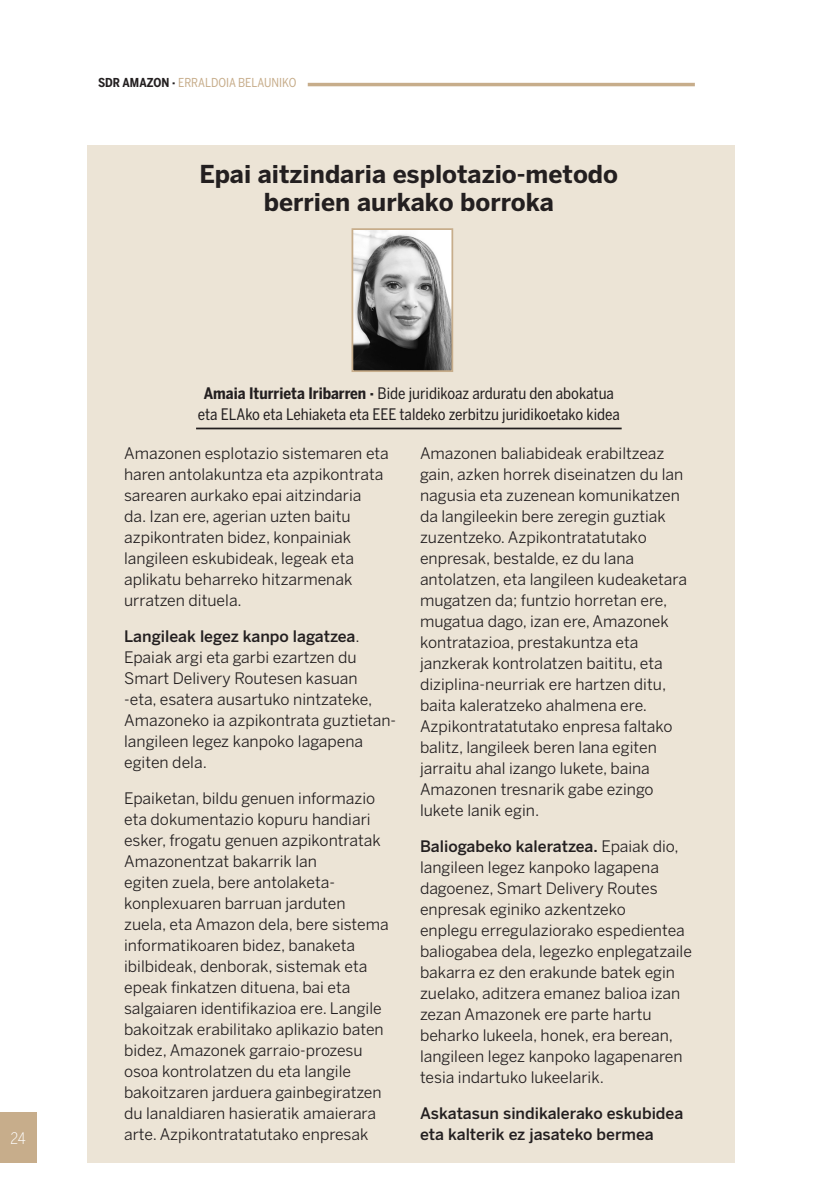
<style>
.page{position:relative;width:819px;height:1191px;background:#fff}
.page>*{position:absolute;margin:0;border:0;box-sizing:border-box;transform-origin:0 0}
.t1{font:700 24.5px/28px "Benton Sans";color:#231f20;text-align:center}
.t2{font:15.75px/21px "Benton Sans";color:#231f20}
.t3{font:15.75px/21px "Benton Sans Cond";color:#231f20;text-align:center}
.t4{font:500 15.75px/21px "Benton Sans";color:#231f20}
.t5{font:300 15.75px "Benton Sans Cond";color:#fff}
.t6{font:12.25px "Benton Sans Cond";color:#c7ad8b}
.t7{font:700 12.25px "Benton Sans Cond";color:#231f20}
.s1{font-weight:700;color:#231f20}
.s2{font-weight:700}
.s3{font-weight:500}
</style>
<div class="page">
<hr style="left:308px;top:83px;width:387px;height:3px;background:#c7ad8b">
<div style="left:0;top:1112px;width:36px;height:51px;background:#c7ad8b"></div>
<div style="left:87px;top:145px;width:647px;height:1017px;background:#ece4d6"></div>
<hr style="left:196px;top:427px;width:425px;height:2px;background:#231f20">
<img style="left:354px;top:231px;width:96px;height:138px">
<div style="left:351px;top:228px;width:102px;height:144px;border:2px solid #c7ad8b"></div>
<p class="t5" style="left:11px;top:1129px;width:17px">24</p>
<p class="t7" style="left:98px;top:75px;width:9px">sdr</p>
<p class="t6" style="left:123px;top:75px;width:174px"><span class="s1">AMAZON ·</span> ERRALDOIA BELAUNIKO</p>
<h1 class="t1" style="left:199px;top:160px;width:420px">Epai aitzindaria esplotazio-metodo berrien aurkako borroka</h1>
<p class="t3" style="left:198px;top:383px;width:423px"><span class="s2">Amaia Iturrieta Iribarren ·</span> Bide juridikoaz arduratu den abokatua eta ELAko eta Lehiaketa eta EEE taldeko zerbitzu juridikoetako kidea</p>
<p class="t2" style="left:124px;top:442px;width:266px">Amazonen esplotazio sistemaren eta haren antolakuntza eta azpikontrata sarearen aurkako epai aitzindaria<br>da. Izan ere, agerian uzten baitu azpikontraten bidez, konpainiak langileen eskubideak, legeak eta aplikatu beharreko hitzarmenak urratzen dituela.</p>
<p class="t2" style="left:124px;top:625px;width:273px"><span class="s3">Langileak legez kanpo lagatzea</span>.<br>Epaiak argi eta garbi ezartzen du<br>Smart Delivery Routesen kasuan<br>-eta, esatera ausartuko nintzateke,<br>Amazoneko ia azpikontrata guztietan&shy;langileen legez kanpoko lagapena egiten dela.</p>
<p class="t2" style="left:124px;top:787px;width:266px">Epaiketan, bildu genuen informazio eta dokumentazio kopuru handiari esker, frogatu genuen azpikontratak Amazonentzat bakarrik lan<br>egiten zuela, bere antolaketa&shy;konplexuaren barruan jarduten zuela, eta Amazon dela, bere sistema informatikoaren bidez, banaketa ibilbideak, denborak, sistemak eta epeak finkatzen dituena, bai eta salgaiaren identifikazioa ere. Langile bakoitzak erabilitako aplikazio baten bidez, Amazonek garraio-prozesu osoa kontrolatzen du eta langile bakoitzaren jarduera gainbegiratzen du lanaldiaren hasieratik amaierara arte. Azpikontratatutako enpresak</p>
<p class="t2" style="left:420px;top:442px;width:268px">Amazonen baliabideak erabiltzeaz gain, azken horrek diseinatzen du lan nagusia eta zuzenean komunikatzen da langileekin bere zeregin guztiak zuzentzeko. Azpikontratatutako enpresak, bestalde, ez du lana antolatzen, eta langileen kudeaketara mugatzen da; funtzio horretan ere, mugatua dago, izan ere, Amazonek kontratazioa, prestakuntza eta janzkerak kontrolatzen baititu, eta diziplina-neurriak ere hartzen ditu, baita kaleratzeko ahalmena ere.<br>Azpikontratatutako enpresa faltako balitz, langileek beren lana egiten jarraitu ahal izango lukete, baina Amazonen tresnarik gabe ezingo lukete lanik egin.</p>
<p class="t2" style="left:420px;top:835px;width:273px"><span class="s3">Baliogabeko kaleratzea.</span> Epaiak dio, langileen legez kanpoko lagapena dagoenez, Smart Delivery Routes enpresak eginiko azkentzeko<br>enplegu erregulaziorako espedientea baliogabea dela, legezko enplegatzaile bakarra ez den erakunde batek egin zuelako, aditzera emanez balioa izan zezan Amazonek ere parte hartu beharko lukeela, honek, era berean, langileen legez kanpoko lagapenaren tesia indartuko lukeelarik.</p>
<p class="t4" style="left:420px;top:1102px;width:265px">Askatasun sindikalerako eskubidea eta kalterik ez jasateko bermea</p>
</div>
